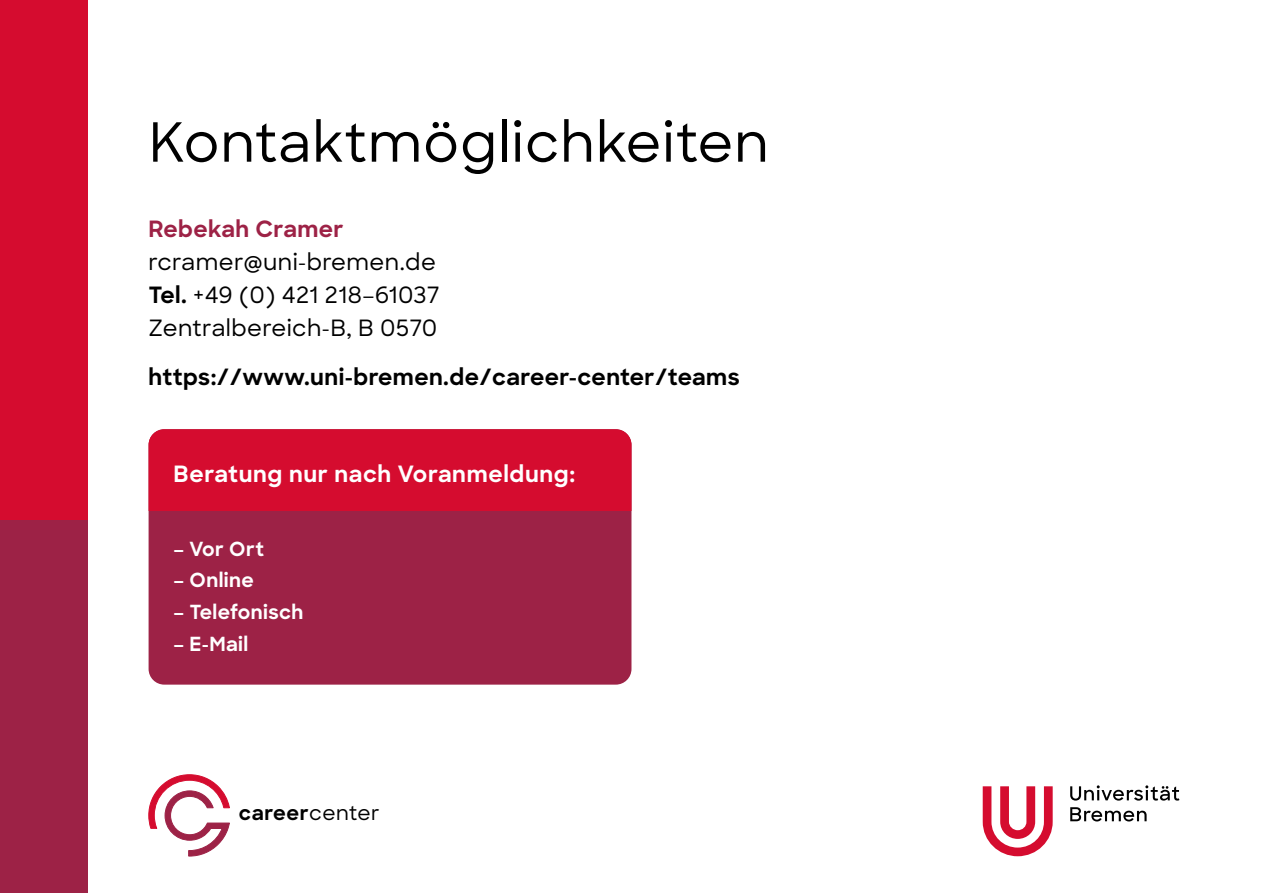
<style>
.page{position:relative;width:1263px;height:893px;background:#fff}
.page>*{position:absolute;margin:0;border:0;box-sizing:border-box;transform-origin:0 0}
.t1{font:500 54px "Sharp Sans";letter-spacing:.02em;color:#000}
.t2{font:500 22.5px/33px "Sharp Sans";letter-spacing:.02em;color:#000}
.t3{font:700 22.5px "Sharp Sans";letter-spacing:.02em;color:#000}
.t4{font:700 22.5px "Sharp Sans";letter-spacing:.03em;color:#fff}
.t5{font:700 22.5px "Sharp Sans";letter-spacing:.02em;color:#9d2246}
.t6{font:700 19.95px "Sharp Sans";letter-spacing:.03em;color:#000}
.t7{font:700 19.5px "Sharp Sans";letter-spacing:.02em;color:#fff}
.s1{font-weight:700}
.s2{font-weight:500}
</style>
<div class="page">
<svg style="left:1070px;top:807px;width:76px;height:14px"></svg>
<svg style="left:1070px;top:785px;width:109px;height:16px"></svg>
<svg style="left:983px;top:786px;width:70px;height:70px"></svg>
<svg style="left:148px;top:774px;width:82px;height:82px"></svg>
<div style="left:0;top:0;width:87px;height:521px;background:#d50c2f"></div>
<div style="left:0;top:521px;width:87px;height:372px;background:#9d2246"></div>
<div style="left:149px;top:429px;width:482px;height:256px;background:#9d2246;border-radius:16px"></div>
<div style="left:149px;top:429px;width:482px;height:82px;background:#d50c2f"></div>
<h1 class="t1" style="left:149px;top:102px;width:622px">Kontaktmöglichkeiten</h1>
<p class="t5" style="left:149px;top:212px;width:197px">Rebekah Cramer</p>
<p class="t2" style="left:149px;top:244px;width:293px">rcramer@uni-bremen.de<br><span class="s1">Tel.</span> +49 (0) 421 218–61037<br>Zentralbereich-B, B 0570</p>
<p class="t3" style="left:149px;top:361px;width:593px">https://www.uni-bremen.de/career-center/teams</p>
<p class="t4" style="left:174px;top:457px;width:403px">Beratung nur nach Voranmeldung:</p>
<p class="t7" style="left:174px;top:534px;width:92px">– Vor Ort</p>
<p class="t7" style="left:174px;top:566px;width:82px">– Online</p>
<p class="t7" style="left:174px;top:598px;width:131px">– Telefonisch</p>
<p class="t7" style="left:174px;top:630px;width:76px">– E-Mail</p>
<p class="t6" style="left:239px;top:798px;width:142px">career<span class="s2">center</span></p>
</div>
